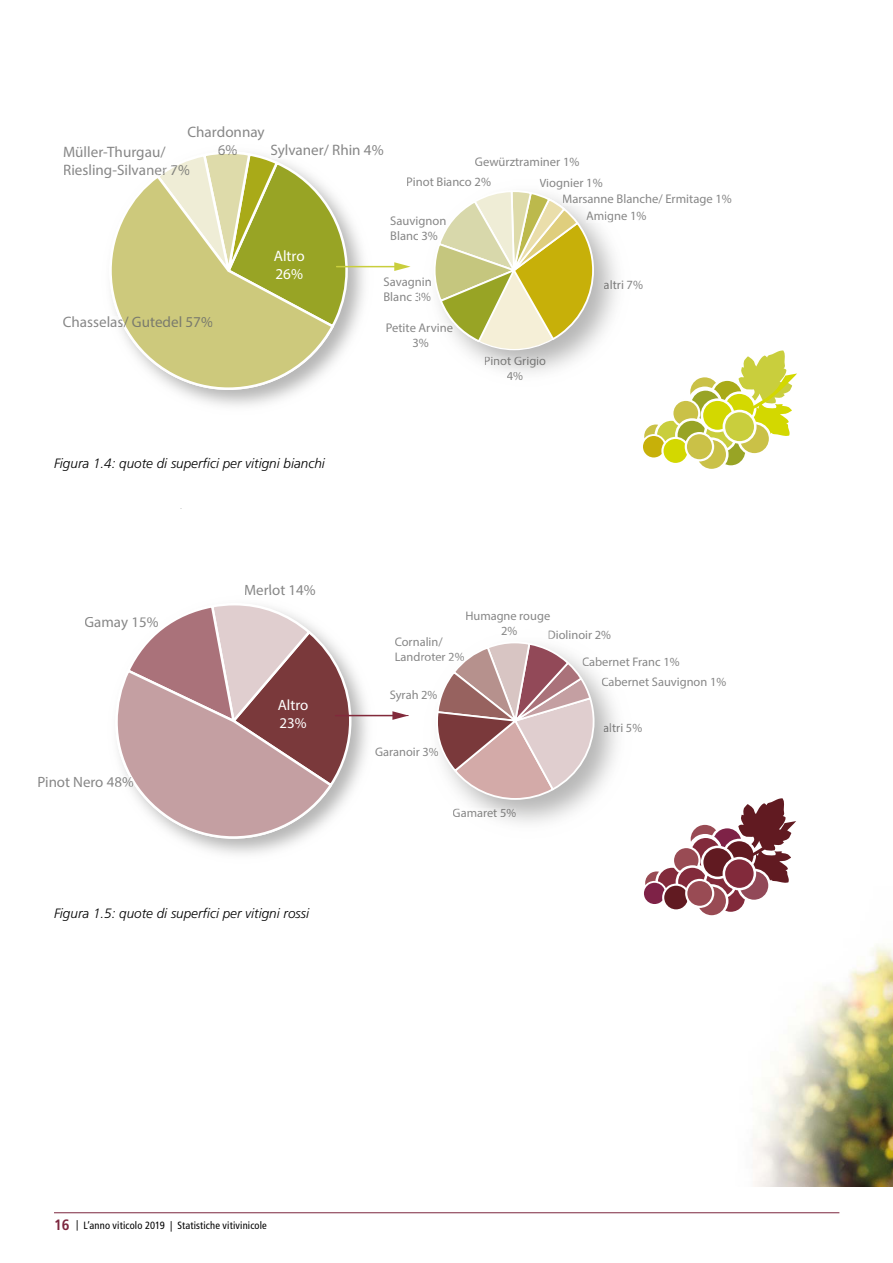
<style>
.page{position:relative;width:893px;height:1263px;background:#fff}
.page>*{position:absolute;margin:0;border:0;box-sizing:border-box;transform-origin:0 0}
.t1{font:15.15px/18.1px "Myriad Pro";color:#878787}
.t2{font:15.15px "Myriad Pro";color:#7a7b6d}
.t3{font:15.15px/18.1px "Myriad Pro";color:#fff}
.t4{font:15px "Myriad Pro";color:#878787}
.t5{font:15px/17.9px "Myriad Pro";color:#fff}
.t6{font:italic 300 13.5px "Frutiger";color:#000}
.t7{font:12.6px/15.1px "Myriad Pro";color:#878787}
.t8{font:12.6px/15.1px "Myriad Pro";color:#767675;text-align:center}
.t9{font:12.6px "Myriad Pro";color:#777776}
.t10{font:12.45px/15px "Myriad Pro";color:#878787}
.t11{font:12.45px "Myriad Pro";color:#767676}
.t12{font:condensed 10.5px "Frutiger";letter-spacing:.015em;color:#000}
.s1{color:#83837e}
.s2{color:#858584}
.s3{color:#878787}
.s4{color:#80807f}
.s5{color:#868585}
.s6{color:#838382}
.s7{color:#818080}
.s8{color:#797978}
.s9{color:#6e6e6e}
.s10{color:#767575}
.s11{color:#6e6e6d}
.s12{color:#6f6f6e}
.s13{color:#7d7d7d}
.s14{color:#858585}
.s15{color:#868685}
.s16{color:#7a7a79}
.s17{color:#787777}
.s18{font-family:"Frutiger LT Std";font-weight:700;font-size:15px;color:#7c263e}
</style>
<div class="page">
<hr style="left:54px;top:1212px;width:785px;height:1px;background:#7c263e">
<img style="left:753px;top:945px;width:140px;height:241px">
<svg style="left:107px;top:259px;width:199px;height:146px"></svg>
<svg style="left:109px;top:233px;width:225px;height:157px;fill:#cdc97c"></svg>
<svg style="left:432px;top:190px;width:171px;height:163px"></svg>
<img style="left:107px;top:316px;width:11px;height:11px">
<svg style="left:118px;top:151px;width:245px;height:177px"></svg>
<hr style="left:336px;top:266px;width:62px;height:1px;background:#c9ce3d">
<svg style="left:394px;top:262px;width:17px;height:9px"></svg>
<svg style="left:643px;top:350px;width:154px;height:119px"></svg>
<svg style="left:435px;top:641px;width:166px;height:167px"></svg>
<img style="left:435px;top:748px;width:3px;height:8px">
<img style="left:435px;top:690px;width:2px;height:12px">
<svg style="left:117px;top:605px;width:246px;height:249px"></svg>
<hr style="left:335px;top:715px;width:61px;height:1px;background:#822a3b">
<svg style="left:392px;top:711px;width:16px;height:9px"></svg>
<svg style="left:644px;top:798px;width:152px;height:118px"></svg>
<img style="left:582px;top:657px;width:19px;height:9px">
<p class="t1" style="left:187px;top:123px;width:79px;text-align:center">Chardonnay<br>6%</p>
<p class="t1" style="left:270px;top:140px;width:115px">Sylvaner/ Rhin 4%</p>
<p class="t1" style="left:63px;top:143px;width:128px">Müller-Thurgau/<br>Riesling-Silvane<span class="s1">r 7%</span></p>
<p class="t7" style="left:475px;top:154px;width:106px">Gewürztraminer 1%</p>
<p class="t7" style="left:406px;top:174px;width:86px">Pinot Bianco 2%</p>
<p class="t7" style="left:539px;top:175px;width:65px">Viognier 1%</p>
<p class="t7" style="left:562px;top:191px;width:171px"><span class="s2">Ma</span>rsanne Blanche/ Ermitage 1%</p>
<p class="t7" style="left:586px;top:208px;width:62px"><span class="s2">Am</span>igne 1%</p>
<p class="t7" style="left:390px;top:213px;width:58px">Sauvignon<br>Blanc 3%</p>
<p class="t2" style="left:63px;top:312px;width:152px"><span class="s3">Chassela</span><span class="s4">s/</span> Gutedel 57%</p>
<p class="t3" style="left:274px;top:247px;width:32px">Altro<br>26%</p>
<p class="t6" style="left:54px;top:456px;width:272px">Figura 1.4: quote di superfici per vitigni bianchi</p>
<p class="t4" style="left:85px;top:613px;width:75px">Gamay 15%</p>
<p class="t4" style="left:38px;top:772px;width:98px">Pinot Nero 48%</p>
<p class="t4" style="left:244px;top:581px;width:73px">Merlot 14%</p>
<p class="t5" style="left:278px;top:696px;width:32px">Altro<br>23%</p>
<p class="t6" style="left:54px;top:906px;width:257px">Figura 1.5: quote di superfici per vitigni rossi</p>
<p class="t7" style="left:383px;top:274px;width:50px">Savagnin<br>Blanc 3%</p>
<p class="t7" style="left:386px;top:320px;width:69px;text-align:center">Petite Arv<span class="s5">in</span><span class="s6">e<br></span>3%</p>
<p class="t8" style="left:484px;top:353px;width:64px"><span class="s7">Pi</span><span class="s8">no</span>t <span class="s9">G</span><span class="s10">r</span><span class="s11">i</span>g<span class="s12">i</span>o<br><span class="s2">4%</span></p>
<p class="t9" style="left:604px;top:277px;width:41px">al<span class="s13">tr</span><span class="s5">i</span> <span class="s3">7%</span></p>
<p class="t10" style="left:465px;top:608px;width:86px;text-align:center">Humagne rouge<br>2%</p>
<p class="t10" style="left:548px;top:627px;width:65px">Diolinoir 2%</p>
<p class="t10" style="left:395px;top:634px;width:71px">Cornalin/<br>Landroter 2%</p>
<p class="t10" style="left:582px;top:654px;width:99px"><span class="s14">Ca</span>bernet Franc 1%</p>
<p class="t10" style="left:390px;top:687px;width:49px">Syrah 2%</p>
<p class="t10" style="left:375px;top:744px;width:65px">Garanoir 3%</p>
<p class="t10" style="left:453px;top:805px;width:65px">Gam<span class="s15">a</span><span class="s6">re</span><span class="s16">t</span> <span class="s17">5%</span></p>
<p class="t10" style="left:601px;top:674px;width:126px"><span class="s14">Ca</span>bernet Sauvignon 1%</p>
<p class="t11" style="left:603px;top:720px;width:40px">al<span class="s13">tr</span><span class="s2">i</span> <span class="s3">5%</span></p>
<p class="t12" style="left:54px;top:1219px;width:214px"><span class="s18">16</span> | L’anno viticolo 2019 | Statistiche vitivinicole</p>
</div>
